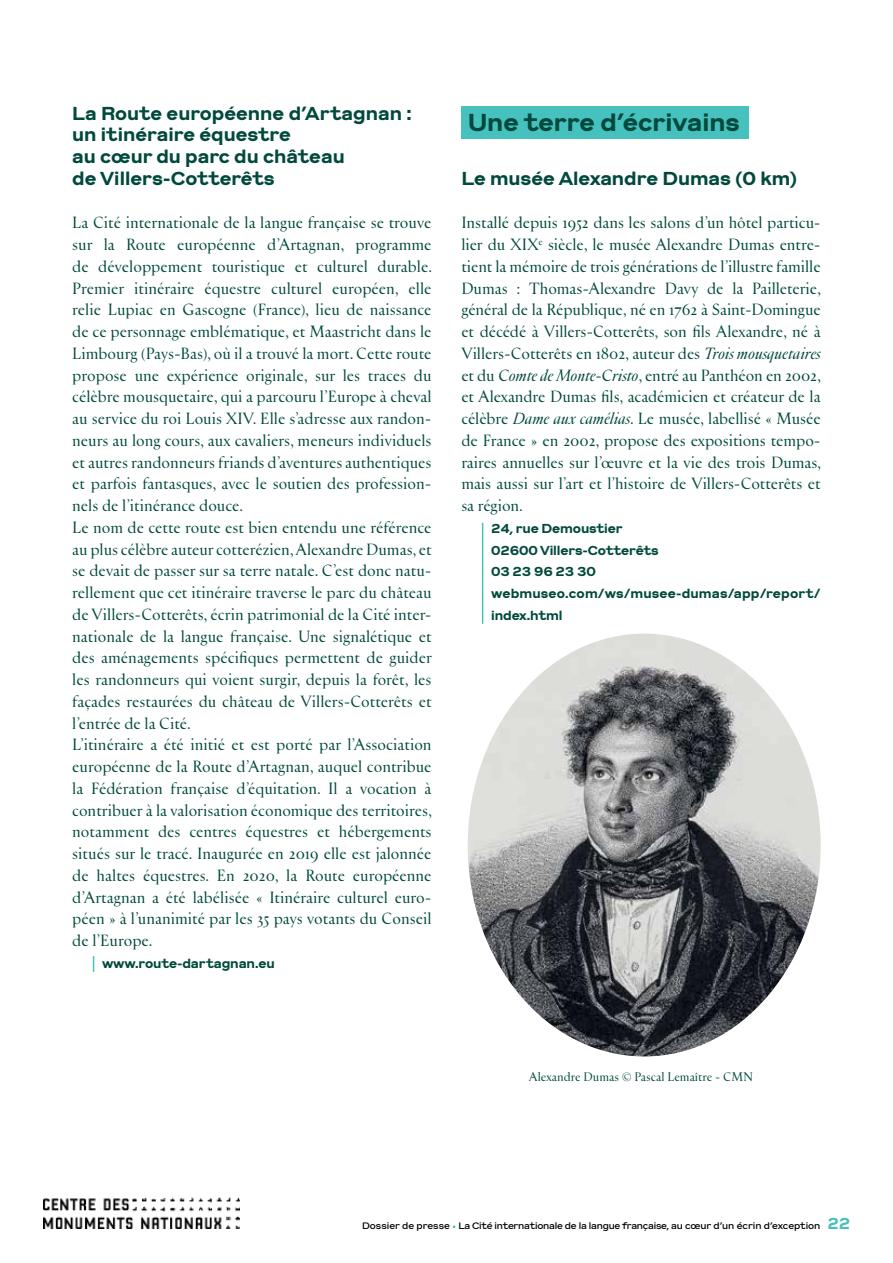
<style>
.page{position:relative;width:893px;height:1263px;background:#fff}
.page>*{position:absolute;margin:0;border:0;box-sizing:border-box;transform-origin:0 0}
.t1{font:700 25.5px "CVC Sans";color:#00493c}
.t2{font:700 19.5px/21.8px "CVC Sans";color:#00493c}
.t3{font:15.75px/21.8px "CVC";color:#00493c}
.t4{font:700 13.5px/21.8px "CVC Sans";letter-spacing:-.01em;color:#00493c}
.t5{font:12px "CVC";color:#00493c}
.t6{font:9.75px "CVC Sans";letter-spacing:-.02em;color:#000}
.s1{font-style:italic}
.s2{color:#46c1be}
.s3{font-weight:700;font-size:16.5px;color:#46c1be}
</style>
<div class="page">
<img style="left:43px;top:1198px;width:197px;height:31px">
<svg style="left:93px;top:956px;width:1px;height:16px"></svg>
<div style="left:461px;top:107px;width:287px;height:32px;background:#46c1be"></div>
<hr style="left:482px;top:523px;width:1px;height:101px;background:#46c1be">
<img style="left:468px;top:634px;width:353px;height:422px">
<p class="t2" style="left:72px;top:101px;width:341px">La Route européenne d’Artagnan : un itinéraire équestre<br>au cœur du parc du château<br>de Villers-Cotterêts</p>
<p class="t3" style="left:72px;top:211px;width:361px">La Cité internationale de la langue française se trouve sur la Route européenne d’Artagnan, programme de développement touristique et culturel durable.<br>Premier itinéraire équestre culturel européen, elle relie Lupiac en Gascogne (France), lieu de naissance de ce personnage emblématique, et Maastricht dans le Limbourg (Pays-Bas), où il a trouvé la mort. Cette route propose une expérience originale, sur les traces du célèbre mousquetaire, qui a parcouru l’Europe à cheval au service du roi Louis XIV. Elle s’adresse aux randon&shy;neurs au long cours, aux cavaliers, meneurs individuels et autres randonneurs friands d’aventures authentiques et parfois fantasques, avec le soutien des profession&shy;nels de l’itinérance douce.<br>Le nom de cette route est bien entendu une référence au plus célèbre auteur cotterézien, Alexandre Dumas, et se devait de passer sur sa terre natale. C’est donc natu&shy;rellement que cet itinéraire traverse le parc du château de Villers-Cotterêts, écrin patrimonial de la Cité inter&shy;nationale de la langue française. Une signalétique et des aménagements spécifiques permettent de guider les randonneurs qui voient surgir, depuis la forêt, les façades restaurées du château de Villers-Cotterêts et l’entrée de la Cité.<br>L’itinéraire a été initié et est porté par l’Association européenne de la Route d’Artagnan, auquel contribue la Fédération française d’équitation. Il a vocation à contribuer à la valorisation économique des territoires, notamment des centres équestres et hébergements situés sur le tracé. Inaugurée en 2019 elle est jalonnée de haltes équestres. En 2020, la Route européenne d’Artagnan a été labélisée « Itinéraire culturel euro&shy;péen » à l’unanimité par les 35 pays votants du Conseil de l’Europe.</p>
<p class="t4" style="left:102px;top:951px;width:174px">www.route-dartagnan.eu</p>
<h1 class="t1" style="left:468px;top:104px;width:274px">Une terre d’écrivains</h1>
<p class="t2" style="left:461px;top:166px;width:337px">Le musée Alexandre Dumas (0 km)</p>
<p class="t3" style="left:461px;top:211px;width:361px;text-align:justify">Installé depuis 1952 dans les salons d’un hôtel particu&shy;lier du XIX<sup>e</sup> siècle, le musée Alexandre Dumas entre&shy;tient la mémoire de trois générations de l’illustre famille Dumas : Thomas-Alexandre Davy de la Pailleterie, général de la République, né en 1762 à Saint-Domingue et décédé à Villers-Cotterêts, son fils Alexandre, né à Villers-Cotterêts en 1802, auteur des <span class="s1">Trois mousquetaires </span>et du <span class="s1">Comte de Monte-Cristo</span>, entré au Panthéon en 2002, et Alexandre Dumas fils, académicien et créateur de la célèbre <span class="s1">Dame aux camélias</span>. Le musée, labellisé « Musée de France » en 2002, propose des expositions tempo&shy;raires annuelles sur l’œuvre et la vie des trois Dumas, mais aussi sur l’art et l’histoire de Villers-Cotterêts et sa région.</p>
<p class="t4" style="left:491px;top:516px;width:331px">24, rue Demoustier<br>02600 Villers-Cotterêts<br>03 23 96 23 30 webmuseo.com/ws/musee-dumas/app/report/ index.html</p>
<p class="t5" style="left:529px;top:1069px;width:226px">Alexandre Dumas © Pascal Lemaître - CMN</p>
<p class="t6" style="left:362px;top:1218px;width:490px">Dossier de presse <span class="s2">•</span> La Cité internationale de la langue française, au cœur d’un écrin d’exception <span class="s3">22</span></p>
</div>
